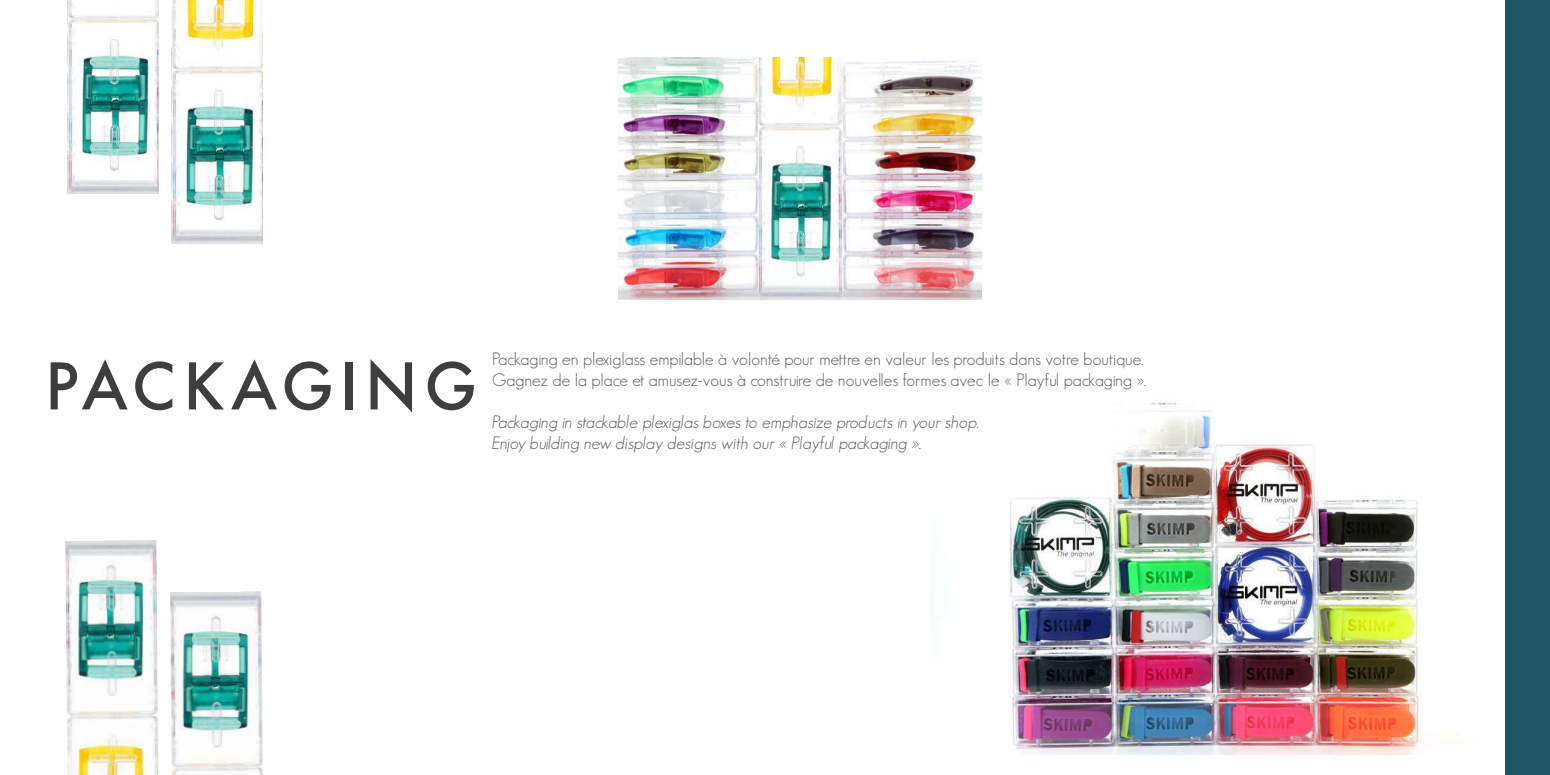
<style>
.page{position:relative;width:1550px;height:775px;background:#fff}
.page>*{position:absolute;margin:0;border:0;box-sizing:border-box;transform-origin:0 0}
.t1{font:500 62.5px "Futura";letter-spacing:.1em;color:#3e3e3f}
.t2{font:300 17.5px/21px "Geosans";color:#57585a}
.t3{font:italic 300 17.5px/21px "Geosans";color:#57585a}
</style>
<div class="page">
<img style="left:1008px;top:401px;width:415px;height:354px">
<img style="left:172px;top:0;width:91px;height:244px">
<img style="left:67px;top:0;width:92px;height:194px">
<img style="left:65px;top:540px;width:94px;height:235px">
<img style="left:170px;top:591px;width:93px;height:184px">
<img style="left:619px;top:58px;width:362px;height:241px">
<div style="left:1505px;top:0;width:45px;height:775px;background:#1e5665"></div>
<h1 class="t1" style="left:45px;top:343px;width:434px">PACKAGING</h1>
<p class="t2" style="left:492px;top:348px;width:655px">Packaging en plexiglass empilable à volonté pour mettre en valeur les produits dans votre boutique.<br>Gagnez de la place et amusez-vous à construire de nouvelles formes avec le « Playful packaging ».</p>
<p class="t3" style="left:492px;top:411px;width:488px">Packaging in stackable plexiglas boxes to emphasize products in your shop.<br>Enjoy building new display designs with our « Playful packaging ».</p>
</div>
